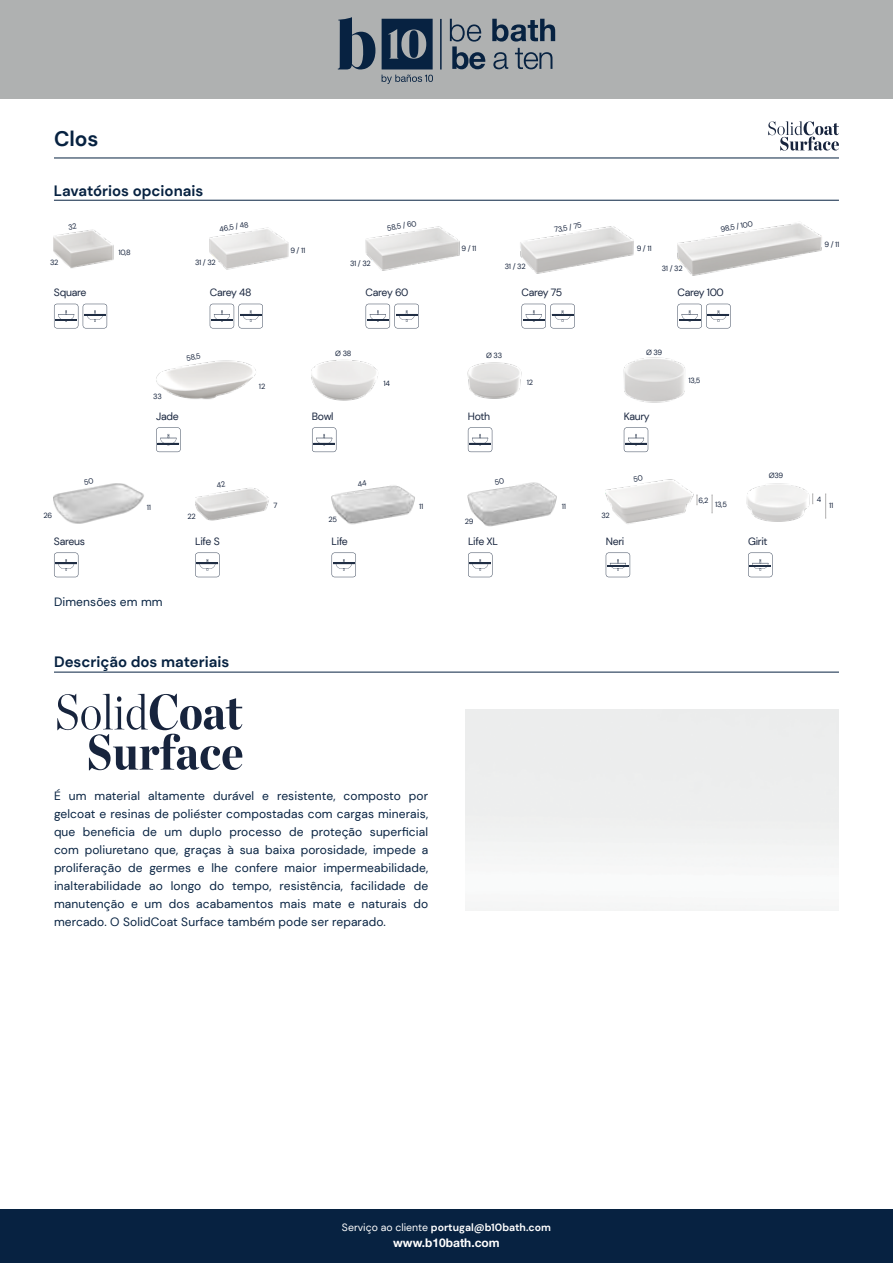
<style>
.page{position:relative;width:893px;height:1263px;background:#fff}
.page>*{position:absolute;margin:0;border:0;box-sizing:border-box;transform-origin:0 0}
.t1{font:700 21px "DM Sans";color:#072241}
.t2{font:700 15px "DM Sans";color:#072241}
.t3{font:12px/18px "DM Sans";letter-spacing:.01em;color:#072241;text-align:justify}
.t4{font:700 12px "Helvetica Neue LT Std";color:#fff}
.t5{font:10.5px "DM Sans";letter-spacing:-.03em;color:#17243d}
.t6{font:700 10.5px "DM Sans";color:#fff}
.t7{font:7.5px "DM Sans";letter-spacing:-.03em;color:#17243d}
.s1{font-weight:400}
</style>
<div class="page">
<div style="left:0;top:0;width:893px;height:99px;background:#afb1b1"></div>
<div style="left:0;top:1209px;width:893px;height:54px;background:#072241"></div>
<svg style="left:338px;top:17px;width:37px;height:53px"></svg>
<svg style="left:382px;top:19px;width:51px;height:50px"></svg>
<svg style="left:382px;top:75px;width:51px;height:9px"></svg>
<svg style="left:492px;top:19px;width:63px;height:23px"></svg>
<svg style="left:450px;top:19px;width:36px;height:50px"></svg>
<svg style="left:493px;top:52px;width:15px;height:17px"></svg>
<svg style="left:515px;top:48px;width:37px;height:21px"></svg>
<hr style="left:440px;top:19px;width:2px;height:51px;background:#072241">
<hr style="left:54px;top:200px;width:785px;height:1px;background:#072241">
<img style="left:195px;top:488px;width:74px;height:33px">
<svg style="left:195px;top:553px;width:25px;height:24px"></svg>
<img style="left:331px;top:485px;width:84px;height:40px">
<svg style="left:332px;top:553px;width:24px;height:24px"></svg>
<img style="left:467px;top:482px;width:90px;height:45px">
<svg style="left:468px;top:553px;width:24px;height:24px"></svg>
<img style="left:605px;top:479px;width:92px;height:45px">
<svg style="left:712px;top:495px;width:1px;height:19px"></svg>
<svg style="left:696px;top:495px;width:2px;height:10px"></svg>
<svg style="left:606px;top:553px;width:24px;height:24px"></svg>
<img style="left:746px;top:483px;width:68px;height:39px">
<svg style="left:825px;top:494px;width:1px;height:25px"></svg>
<svg style="left:748px;top:553px;width:24px;height:24px"></svg>
<img style="left:156px;top:360px;width:100px;height:40px">
<svg style="left:156px;top:427px;width:25px;height:25px"></svg>
<svg style="left:312px;top:427px;width:24px;height:25px"></svg>
<img style="left:54px;top:229px;width:60px;height:40px">
<img style="left:623px;top:357px;width:62px;height:46px">
<img style="left:467px;top:362px;width:55px;height:37px">
<svg style="left:468px;top:427px;width:24px;height:25px"></svg>
<svg style="left:624px;top:427px;width:24px;height:25px"></svg>
<img style="left:311px;top:359px;width:67px;height:42px">
<svg style="left:210px;top:304px;width:53px;height:24px"></svg>
<svg style="left:366px;top:304px;width:53px;height:24px"></svg>
<svg style="left:522px;top:304px;width:53px;height:24px"></svg>
<svg style="left:677px;top:304px;width:54px;height:24px"></svg>
<svg style="left:54px;top:304px;width:53px;height:24px"></svg>
<svg style="left:54px;top:553px;width:24px;height:24px"></svg>
<img style="left:53px;top:483px;width:91px;height:41px">
<img style="left:677px;top:223px;width:145px;height:53px">
<img style="left:366px;top:226px;width:94px;height:45px">
<img style="left:210px;top:227px;width:79px;height:43px">
<img style="left:520px;top:226px;width:114px;height:48px">
<hr style="left:54px;top:158px;width:785px;height:1px;background:#072241">
<svg style="left:768px;top:121px;width:71px;height:30px"></svg>
<hr style="left:54px;top:672px;width:785px;height:1px;background:#072241">
<svg style="left:57px;top:694px;width:186px;height:76px"></svg>
<svg style="left:358px;top:485px;width:9px;height:2px"></svg>
<svg style="left:495px;top:482px;width:9px;height:3px"></svg>
<svg style="left:633px;top:479px;width:10px;height:3px"></svg>
<svg style="left:84px;top:483px;width:10px;height:2px"></svg>
<h1 class="t1" style="left:54px;top:126px;width:46px">Clos</h1>
<p class="t2" style="left:54px;top:181px;width:151px">Lavatórios opcionais</p>
<p class="t7" style="left:219px;top:225px;width:31px;rotate:-10deg">46,5 / 48</p>
<p class="t7" style="left:386px;top:224px;width:32px;rotate:-10deg">58,5 / 60</p>
<p class="t7" style="left:554px;top:225px;width:29px;rotate:-10deg">73,5 / 75</p>
<p class="t7" style="left:720px;top:224px;width:34px;rotate:-10deg">98,5 / 100</p>
<p class="t7" style="left:118px;top:248px;width:14px">10,8</p>
<p class="t7" style="left:290px;top:246px;width:17px">9 / 11</p>
<p class="t7" style="left:461px;top:244px;width:17px">9 / 11</p>
<p class="t7" style="left:637px;top:244px;width:17px">9 / 11</p>
<p class="t7" style="left:50px;top:258px;width:10px">32</p>
<p class="t7" style="left:195px;top:257px;width:22px">31 / 32</p>
<p class="t7" style="left:350px;top:259px;width:22px">31 / 32</p>
<p class="t7" style="left:505px;top:262px;width:22px">31 / 32</p>
<p class="t7" style="left:662px;top:263px;width:22px">31 / 32</p>
<p class="t5" style="left:54px;top:286px;width:34px">Square</p>
<p class="t5" style="left:210px;top:286px;width:43px">Carey 48</p>
<p class="t5" style="left:366px;top:286px;width:44px">Carey 60</p>
<p class="t5" style="left:522px;top:286px;width:42px">Carey 75</p>
<p class="t5" style="left:677px;top:286px;width:48px">Carey 100</p>
<p class="t7" style="left:186px;top:353px;width:16px;rotate:-10deg">58,5</p>
<p class="t7" style="left:153px;top:392px;width:10px">33</p>
<p class="t5" style="left:156px;top:410px;width:24px">Jade</p>
<p class="t7" style="left:259px;top:382px;width:8px">12</p>
<p class="t7" style="left:335px;top:349px;width:18px">Ø 38</p>
<p class="t7" style="left:486px;top:351px;width:18px">Ø 33</p>
<p class="t7" style="left:646px;top:348px;width:18px">Ø 39</p>
<p class="t7" style="left:384px;top:379px;width:8px">14</p>
<p class="t7" style="left:527px;top:378px;width:8px">12</p>
<p class="t7" style="left:688px;top:376px;width:13px">13,5</p>
<p class="t5" style="left:312px;top:410px;width:23px">Bowl</p>
<p class="t5" style="left:468px;top:410px;width:24px">Hoth</p>
<p class="t5" style="left:624px;top:410px;width:27px">Kaury</p>
<p class="t7" style="left:147px;top:502px;width:6px">11</p>
<p class="t7" style="left:273px;top:501px;width:5px">7</p>
<p class="t7" style="left:419px;top:501px;width:6px">11</p>
<p class="t7" style="left:562px;top:501px;width:6px">11</p>
<p class="t7" style="left:698px;top:496px;width:11px">6,2</p>
<p class="t7" style="left:715px;top:499px;width:13px">13,5</p>
<p class="t7" style="left:43px;top:511px;width:10px">26</p>
<p class="t7" style="left:187px;top:511px;width:10px">22</p>
<p class="t7" style="left:328px;top:515px;width:10px">25</p>
<p class="t7" style="left:465px;top:516px;width:10px">29</p>
<p class="t7" style="left:601px;top:510px;width:10px">32</p>
<p class="t5" style="left:54px;top:535px;width:33px">Sareus</p>
<p class="t5" style="left:195px;top:535px;width:26px">Life S</p>
<p class="t5" style="left:332px;top:535px;width:18px">Life</p>
<p class="t5" style="left:468px;top:535px;width:32px">Life XL</p>
<p class="t5" style="left:606px;top:535px;width:20px">Neri</p>
<p class="t3" style="left:54px;top:592px;width:110px">Dimensões em mm</p>
<p class="t2" style="left:54px;top:653px;width:177px">Descrição dos materiais</p>
<p class="t7" style="left:769px;top:471px;width:16px">Ø39</p>
<p class="t5" style="left:748px;top:535px;width:21px">Girit</p>
<p class="t7" style="left:824px;top:240px;width:17px">9 / 11</p>
<p class="t7" style="left:817px;top:494px;width:6px">4</p>
<p class="t7" style="left:829px;top:501px;width:6px">11</p>
<p class="t3" style="left:54px;top:787px;width:376px">É um material altamente durável e resistente, composto por gelcoat e resinas de poliéster compostadas com cargas minerais, que beneficia de um duplo processo de proteção superficial com poliuretano que, graças à sua baixa porosidade, impede a proliferação de germes e lhe confere maior impermeabilidade, inalterabilidade ao longo do tempo, resistência, facilidade de manutenção e um dos acabamentos mais mate e naturais do mercado. O SolidCoat Surface também pode ser reparado.</p>
<p class="t6" style="left:342px;top:1220px;width:211px"><span class="s1">Serviço ao cliente</span> portugal@b10bath.com</p>
<p class="t4" style="left:393px;top:1236px;width:108px">www.b10bath.com</p>
</div>
